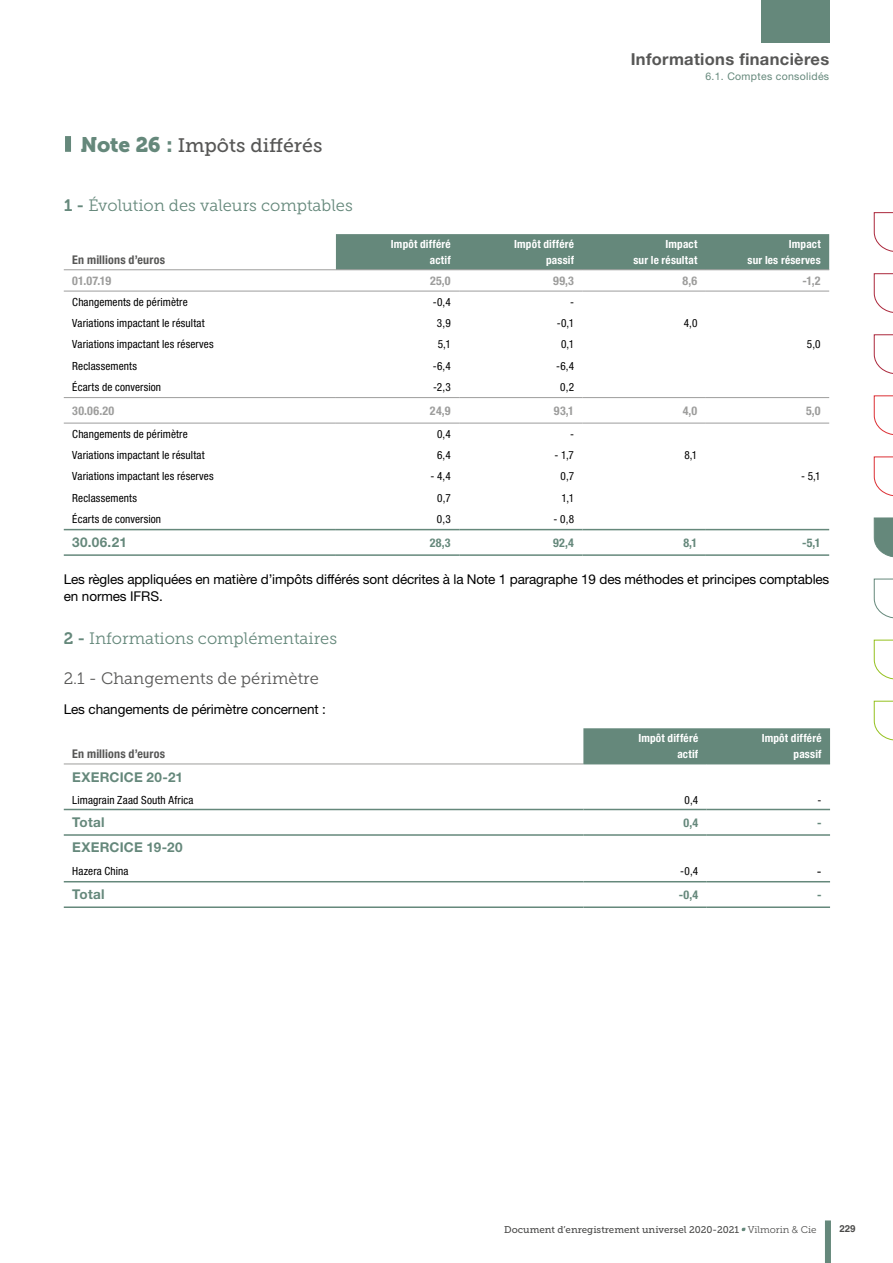
<style>
.page{position:relative;width:893px;height:1263px;background:#fff}
.page>*{position:absolute;margin:0;border:0;box-sizing:border-box;transform-origin:0 0}
.t1{font:19.5px "Museo Slab 500";color:#575756}
.t2{font:16.5px "Museo Slab 300";color:#65887b}
.t3{font:16.5px "Museo Slab 300";color:#575756}
.t4{font:700 16.5px "Helvetica Neue LT Std";letter-spacing:.02em;color:#575756}
.t5{font:13.5px/17.2px "Helvetica Neue LT Std";letter-spacing:-.01em;color:#000}
.t6{font:700 13.5px "Helvetica Neue LT Std";letter-spacing:.015em;color:#65887b}
.t7{font:condensed 13.5px "Helvetica Neue LT Std";color:#000}
.t8{font:700 condensed 12px "Helvetica Neue LT Std";letter-spacing:.025em;color:#9d9d9c}
.t9{font:700 condensed 12px "Helvetica Neue LT Std";letter-spacing:.015em;color:#575756}
.t10{font:700 condensed 12px "Helvetica Neue LT Std";color:#65887b}
.t11{font:condensed 11.25px "Helvetica Neue LT Std";letter-spacing:.015em;color:#000}
.t12{font:700 condensed 11.25px/15.6px "Helvetica Neue LT Std";letter-spacing:.015em;color:#fff;text-align:right}
.t13{font:10.5px "Helvetica Neue LT Std";letter-spacing:.03em;color:#65887b}
.t14{font:9.75px "Museo Slab 500";color:#4a4a49}
.t15{font:700 9.75px "Helvetica LT Std";color:#4a4a49}
.s1{font-family:"Museo 900";font-size:21px;color:#65887b}
.s2{font-family:"Museo 700"}
.s3{font-family:"Museo Slab 300"}
.s4{font-family:"Helvetica LT Std";font-weight:300}
</style>
<div class="page">
<div style="left:825px;top:1220px;width:6px;height:43px;background:#65887b"></div>
<div style="left:761px;top:0;width:68px;height:43px;background:#65887b"></div>
<svg style="left:873px;top:212px;width:20px;height:40px"></svg>
<svg style="left:873px;top:517px;width:20px;height:41px"></svg>
<svg style="left:873px;top:578px;width:20px;height:41px"></svg>
<svg style="left:873px;top:395px;width:20px;height:40px"></svg>
<svg style="left:873px;top:456px;width:20px;height:40px"></svg>
<svg style="left:873px;top:273px;width:20px;height:40px"></svg>
<svg style="left:873px;top:334px;width:20px;height:40px"></svg>
<svg style="left:873px;top:639px;width:20px;height:41px"></svg>
<svg style="left:873px;top:700px;width:20px;height:41px"></svg>
<div style="left:65px;top:136px;width:6px;height:16px;background:#65887b"></div>
<div style="left:336px;top:234px;width:493px;height:35px;background:#65887b"></div>
<hr style="left:64px;top:269px;width:272px;height:1px;background:#9d9d9c">
<hr style="left:64px;top:291px;width:272px;height:1px;background:#9d9d9c">
<hr style="left:336px;top:291px;width:123px;height:1px;background:#9d9d9c">
<hr style="left:459px;top:291px;width:124px;height:1px;background:#9d9d9c">
<hr style="left:583px;top:291px;width:123px;height:1px;background:#9d9d9c">
<hr style="left:706px;top:291px;width:123px;height:1px;background:#9d9d9c">
<hr style="left:64px;top:397px;width:272px;height:1px;background:#9d9d9c">
<hr style="left:336px;top:397px;width:123px;height:1px;background:#9d9d9c">
<hr style="left:459px;top:397px;width:124px;height:1px;background:#9d9d9c">
<hr style="left:583px;top:397px;width:123px;height:1px;background:#9d9d9c">
<hr style="left:706px;top:397px;width:123px;height:1px;background:#9d9d9c">
<hr style="left:64px;top:423px;width:272px;height:1px;background:#9d9d9c">
<hr style="left:336px;top:423px;width:123px;height:1px;background:#9d9d9c">
<hr style="left:459px;top:423px;width:124px;height:1px;background:#9d9d9c">
<hr style="left:583px;top:423px;width:123px;height:1px;background:#9d9d9c">
<hr style="left:706px;top:423px;width:123px;height:1px;background:#9d9d9c">
<hr style="left:64px;top:529px;width:272px;height:1px;background:#65887b">
<hr style="left:336px;top:529px;width:123px;height:1px;background:#65887b">
<hr style="left:459px;top:529px;width:124px;height:1px;background:#65887b">
<hr style="left:583px;top:529px;width:123px;height:1px;background:#65887b">
<hr style="left:706px;top:529px;width:123px;height:1px;background:#65887b">
<hr style="left:64px;top:554px;width:272px;height:2px;background:#65887b">
<hr style="left:336px;top:554px;width:123px;height:2px;background:#65887b">
<hr style="left:459px;top:554px;width:124px;height:2px;background:#65887b">
<hr style="left:583px;top:554px;width:123px;height:2px;background:#65887b">
<hr style="left:706px;top:554px;width:123px;height:2px;background:#65887b">
<hr style="left:336px;top:269px;width:123px;height:1px;background:#9d9d9c">
<hr style="left:459px;top:269px;width:124px;height:1px;background:#9d9d9c">
<hr style="left:583px;top:269px;width:123px;height:1px;background:#9d9d9c">
<hr style="left:706px;top:269px;width:123px;height:1px;background:#9d9d9c">
<div style="left:583px;top:728px;width:247px;height:35px;background:#65887b"></div>
<hr style="left:64px;top:809px;width:519px;height:1px;background:#65887b">
<hr style="left:583px;top:809px;width:124px;height:1px;background:#65887b">
<hr style="left:707px;top:809px;width:123px;height:1px;background:#65887b">
<hr style="left:64px;top:834px;width:519px;height:2px;background:#65887b">
<hr style="left:583px;top:834px;width:124px;height:2px;background:#65887b">
<hr style="left:707px;top:834px;width:123px;height:2px;background:#65887b">
<hr style="left:64px;top:881px;width:519px;height:1px;background:#65887b">
<hr style="left:583px;top:881px;width:124px;height:1px;background:#65887b">
<hr style="left:707px;top:881px;width:123px;height:1px;background:#65887b">
<hr style="left:64px;top:906px;width:519px;height:2px;background:#65887b">
<hr style="left:583px;top:906px;width:124px;height:2px;background:#65887b">
<hr style="left:707px;top:906px;width:123px;height:2px;background:#65887b">
<hr style="left:64px;top:763px;width:519px;height:1px;background:#9d9d9c">
<hr style="left:583px;top:763px;width:124px;height:1px;background:#65887b">
<hr style="left:707px;top:763px;width:123px;height:1px;background:#65887b">
<h1 class="t1" style="left:81px;top:134px;width:243px"><span class="s1">Note 26 :</span> Impôts différés</h1>
<h2 class="t2" style="left:64px;top:196px;width:291px"><span class="s2">1 -</span> Évolution des valeurs comptables</h2>
<p class="t9" style="left:72px;top:252px;width:94px">En millions d’euros</p>
<h2 class="t4" style="left:631px;top:49px;width:200px">Informations financières</h2>
<p class="t13" style="left:705px;top:70px;width:125px">6.1. Comptes consolidés</p>
<p class="t12" style="left:391px;top:236px;width:61px">Impôt différé actif</p>
<p class="t12" style="left:514px;top:236px;width:61px">Impôt différé passif</p>
<p class="t12" style="left:633px;top:236px;width:66px">Impact<br>sur le résultat</p>
<p class="t12" style="left:748px;top:236px;width:75px">Impact<br>sur les réserves</p>
<p class="t8" style="left:72px;top:273px;width:40px">01.07.19</p>
<p class="t8" style="left:430px;top:273px;width:22px">25,0</p>
<p class="t8" style="left:553px;top:273px;width:22px">99,3</p>
<p class="t8" style="left:683px;top:273px;width:16px">8,6</p>
<p class="t8" style="left:802px;top:273px;width:20px">-1,2</p>
<p class="t11" style="left:72px;top:295px;width:117px">Changements de périmètre</p>
<p class="t11" style="left:433px;top:295px;width:19px">-0,4</p>
<p class="t11" style="left:570px;top:295px;width:5px">-</p>
<p class="t11" style="left:72px;top:317px;width:134px">Variations impactant le résultat</p>
<p class="t11" style="left:437px;top:317px;width:15px">3,9</p>
<p class="t11" style="left:557px;top:317px;width:19px">-0,1</p>
<p class="t11" style="left:684px;top:317px;width:15px">4,0</p>
<p class="t11" style="left:72px;top:338px;width:143px">Variations impactant les réserves</p>
<p class="t11" style="left:438px;top:338px;width:15px">5,1</p>
<p class="t11" style="left:561px;top:338px;width:14px">0,1</p>
<p class="t11" style="left:807px;top:338px;width:15px">5,0</p>
<p class="t11" style="left:72px;top:359px;width:66px">Reclassements</p>
<p class="t11" style="left:433px;top:359px;width:20px">-6,4</p>
<p class="t11" style="left:556px;top:359px;width:20px">-6,4</p>
<p class="t11" style="left:72px;top:380px;width:90px">Écarts de conversion</p>
<p class="t11" style="left:433px;top:380px;width:19px">-2,3</p>
<p class="t11" style="left:560px;top:380px;width:15px">0,2</p>
<p class="t8" style="left:72px;top:403px;width:44px">30.06.20</p>
<p class="t8" style="left:430px;top:403px;width:22px">24,9</p>
<p class="t8" style="left:554px;top:403px;width:22px">93,1</p>
<p class="t8" style="left:683px;top:403px;width:16px">4,0</p>
<p class="t8" style="left:806px;top:403px;width:16px">5,0</p>
<p class="t11" style="left:72px;top:427px;width:117px">Changements de périmètre</p>
<p class="t11" style="left:437px;top:427px;width:15px">0,4</p>
<p class="t11" style="left:570px;top:427px;width:5px">-</p>
<p class="t11" style="left:72px;top:449px;width:134px">Variations impactant le résultat</p>
<p class="t11" style="left:437px;top:449px;width:15px">6,4</p>
<p class="t11" style="left:554px;top:449px;width:21px">- 1,7</p>
<p class="t11" style="left:684px;top:449px;width:15px">8,1</p>
<p class="t11" style="left:72px;top:470px;width:143px">Variations impactant les réserves</p>
<p class="t11" style="left:430px;top:470px;width:22px">- 4,4</p>
<p class="t11" style="left:561px;top:470px;width:15px">0,7</p>
<p class="t11" style="left:801px;top:470px;width:21px">- 5,1</p>
<p class="t11" style="left:72px;top:491px;width:66px">Reclassements</p>
<p class="t11" style="left:437px;top:491px;width:15px">0,7</p>
<p class="t11" style="left:562px;top:491px;width:14px">1,1</p>
<p class="t11" style="left:72px;top:512px;width:90px">Écarts de conversion</p>
<p class="t11" style="left:437px;top:512px;width:15px">0,3</p>
<p class="t11" style="left:554px;top:512px;width:22px">- 0,8</p>
<p class="t6" style="left:72px;top:534px;width:56px">30.06.21</p>
<p class="t10" style="left:430px;top:535px;width:22px">28,3</p>
<p class="t10" style="left:553px;top:535px;width:23px">92,4</p>
<p class="t10" style="left:683px;top:535px;width:16px">8,1</p>
<p class="t10" style="left:802px;top:535px;width:20px">-5,1</p>
<p class="t5" style="left:64px;top:570px;width:767px">Les règles appliquées en matière d’impôts différés sont décrites à la Note 1 paragraphe 19 des méthodes et principes comptables en normes IFRS.</p>
<h2 class="t2" style="left:64px;top:629px;width:275px"><span class="s2">2 -</span> Informations complémentaires</h2>
<h2 class="t3" style="left:64px;top:669px;width:257px">2.1 - Changements de périmètre</h2>
<p class="t5" style="left:64px;top:700px;width:264px">Les changements de périmètre concernent :</p>
<p class="t9" style="left:72px;top:746px;width:94px">En millions d’euros</p>
<p class="t12" style="left:638px;top:730px;width:61px">Impôt différé actif</p>
<p class="t12" style="left:762px;top:730px;width:61px">Impôt différé passif</p>
<p class="t6" style="left:72px;top:768px;width:112px">EXERCICE 20-21</p>
<p class="t11" style="left:72px;top:793px;width:123px">Limagrain Zaad South Africa</p>
<p class="t11" style="left:685px;top:793px;width:15px">0,4</p>
<p class="t11" style="left:818px;top:793px;width:5px">-</p>
<p class="t6" style="left:72px;top:814px;width:34px">Total</p>
<p class="t10" style="left:683px;top:815px;width:16px">0,4</p>
<p class="t10" style="left:817px;top:815px;width:6px">-</p>
<p class="t6" style="left:72px;top:839px;width:112px">EXERCICE 19-20</p>
<p class="t11" style="left:72px;top:864px;width:58px">Hazera China</p>
<p class="t11" style="left:680px;top:864px;width:19px">-0,4</p>
<p class="t7" style="left:817px;top:863px;width:6px">-</p>
<p class="t6" style="left:72px;top:886px;width:34px">Total</p>
<p class="t10" style="left:679px;top:887px;width:21px">-0,4</p>
<p class="t10" style="left:817px;top:887px;width:6px">-</p>
<p class="t14" style="left:504px;top:1224px;width:314px">Document d’enregistrement universel 2020-2021 <span class="s3">Vilmorin</span> <span class="s4">&amp;</span> <span class="s3">Cie</span></p>
<p class="t15" style="left:839px;top:1223px;width:18px">229</p>
</div>
